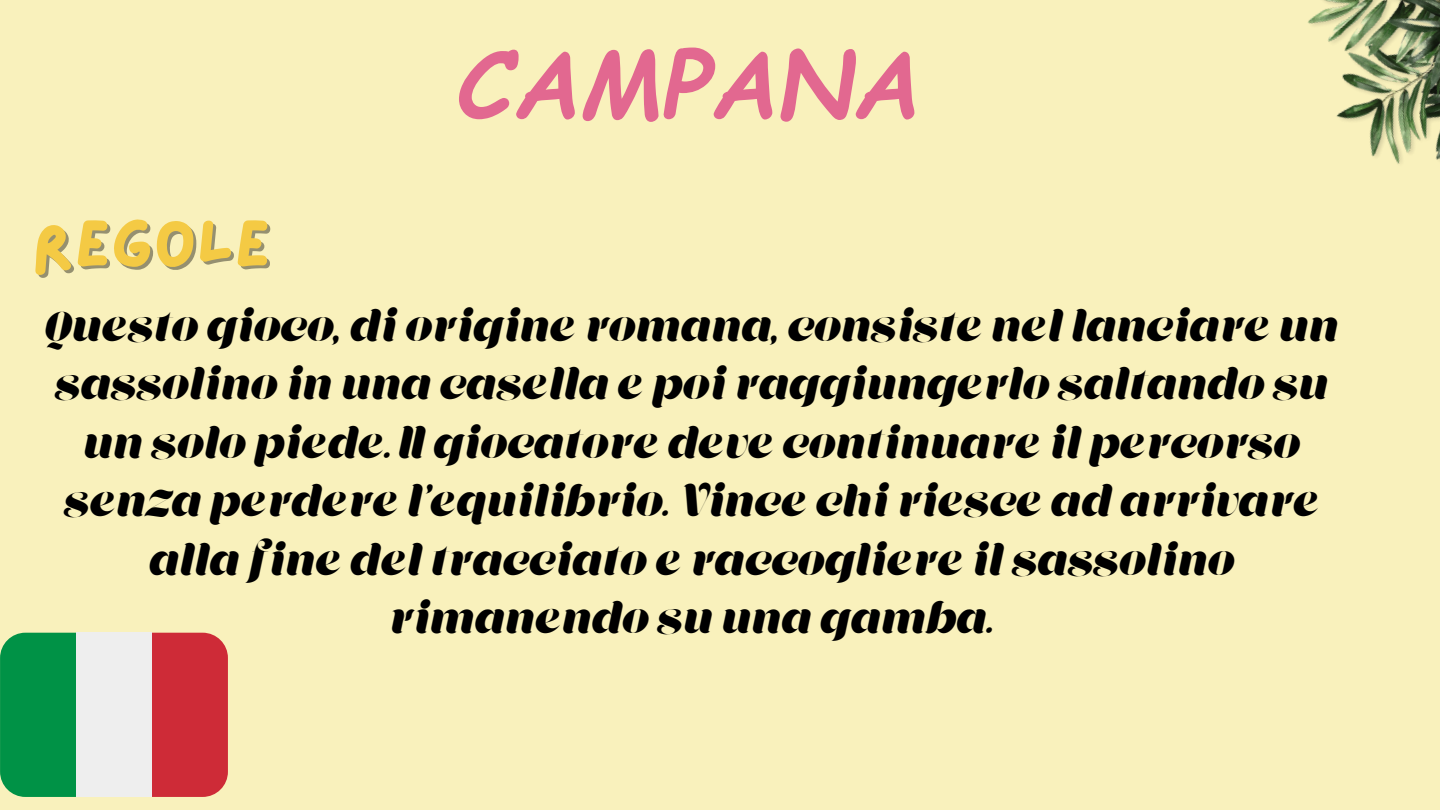
<style>
.page{position:relative;width:1440px;height:810px;background:#f9f1bc}
.page>*{position:absolute;margin:0;border:0;box-sizing:border-box;transform-origin:0 0}
.t1{font:italic 700 92px "Comic Sans MS";color:#e26890}
.t2{font:66.8px "Lazydog";color:#f4ca44}
.t3{font:italic 42px/58.5px "Foda Display";color:#000;text-align:center}
</style>
<div class="page">
<div style="left:152px;top:633px;width:76px;height:164px;background:#ce2b37"></div>
<div style="left:0;top:633px;width:76px;height:164px;background:#009246"></div>
<div style="left:76px;top:633px;width:76px;height:164px;background:#eee"></div>
<img style="left:1307px;top:0;width:133px;height:164px">
<p class="t2" style="left:32px;top:213px;width:240px">Regole</p>
<h2 class="t1" style="left:455px;top:17px;width:465px">CAMPANA</h2>
<h1 class="t3" style="left:42px;top:300px;width:1296px">Questo gioco, di origine romana, consiste nel lanciare un sassolino in una casella e poi raggiungerlo saltando su un solo piede. Il giocatore deve continuare il percorso senza perdere l'equilibrio. Vince chi riesce ad arrivare alla fine del tracciato e raccogliere il sassolino rimanendo su una gamba.</h1>
</div>
